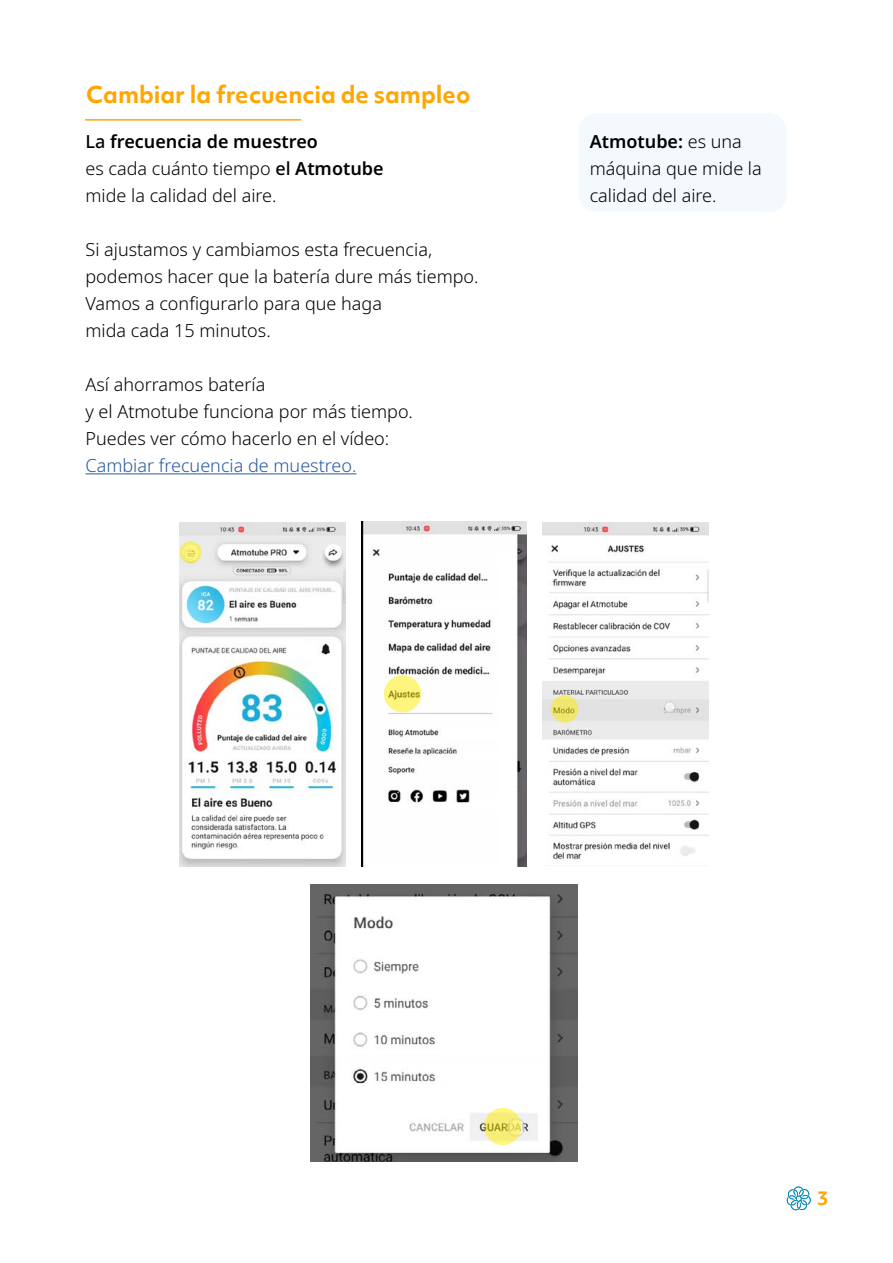
<style>
.page{position:relative;width:893px;height:1263px;background:#fff}
.page>*{position:absolute;margin:0;border:0;box-sizing:border-box;transform-origin:0 0}
.t1{font:700 22.5px "Objektiv Mk 1";color:#ffa600}
.t2{font:300 18px/27px "Noto Sans";color:#000}
.t3{font:300 18px "Noto Sans";color:#275b9b}
.t4{font:700 18px "Objektiv Mk 1";color:#ffa600}
.s1{font-weight:500}
.s2{font-weight:600}
</style>
<div class="page">
<svg style="left:786px;top:1186px;width:25px;height:24px"></svg>
<div style="left:579px;top:113px;width:208px;height:99px;background:#f3f9fc;border-radius:18px"></div>
<hr style="left:85px;top:119px;width:216px;height:2px;background:#ffa600">
<img style="left:179px;top:522px;width:166px;height:345px">
<img style="left:361px;top:521px;width:166px;height:346px">
<img style="left:543px;top:522px;width:165px;height:338px">
<img style="left:310px;top:884px;width:267px;height:277px">
<svg style="left:180px;top:541px;width:22px;height:22px"></svg>
<svg style="left:384px;top:675px;width:37px;height:37px"></svg>
<svg style="left:484px;top:1108px;width:37px;height:37px"></svg>
<svg style="left:551px;top:695px;width:27px;height:28px"></svg>
<hr style="left:86px;top:473px;width:270px;height:1px;background:#275b9b">
<p class="t1" style="left:86px;top:79px;width:386px">Cambiar la frecuencia de sampleo</p>
<p class="t2" style="left:86px;top:128px;width:300px"><span class="s1">La</span> <span class="s2">frecuencia de muestreo<br></span>es cada cuánto tiempo <span class="s1">el</span> <span class="s2">Atmotube </span>mide la calidad del aire.</p>
<p class="t2" style="left:86px;top:236px;width:395px">Si ajustamos y cambiamos esta frecuencia, podemos hacer que la batería dure más tiempo.<br>Vamos a configurarlo para que haga<br>mida cada 15 minutos.</p>
<p class="t2" style="left:86px;top:371px;width:329px">Así ahorramos batería<br>y el Atmotube funciona por más tiempo.<br>Puedes ver cómo hacerlo en el vídeo:</p>
<p class="t3" style="left:86px;top:453px;width:272px">Cambiar frecuencia de muestreo.</p>
<p class="t2" style="left:590px;top:128px;width:174px"><span class="s2">Atmotube:</span> es una máquina que mide la calidad del aire.</p>
<p class="t4" style="left:817px;top:1185px;width:13px">3</p>
</div>
